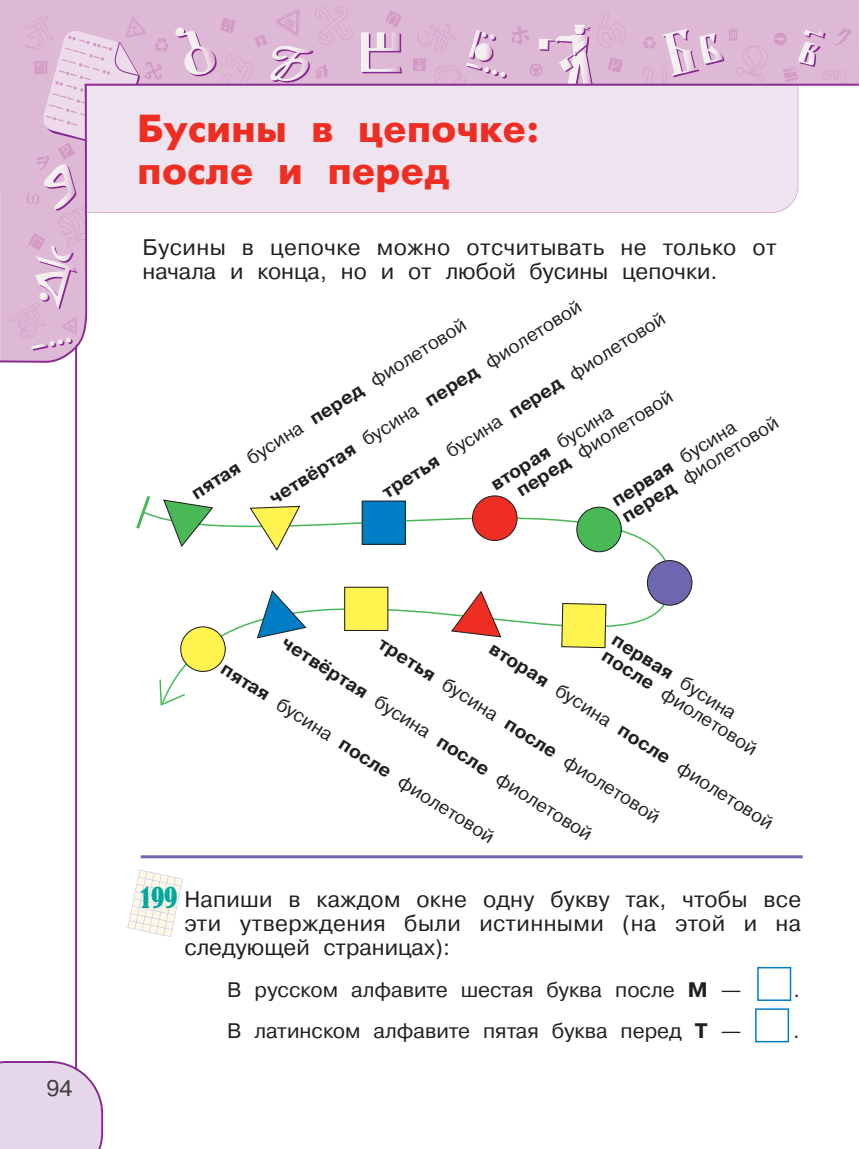
<style>
.page{position:relative;width:859px;height:1149px;background:#fff}
.page>*{position:absolute;margin:0;border:0;box-sizing:border-box;transform-origin:0 0}
.t1{font:700 39px/42px "Futuris C";letter-spacing:.01em;color:#ee2e22}
.t2{font:condensed 27px "Bernard";color:#00a99d}
.t3{font:22.5px/24px "Pragmatica Book AC";letter-spacing:.01em;color:#231f20}
.t4{font:22.5px "Pragmatica Book AC";color:#3e3e3f}
.t5{font:21px "Pragmatica Book AC";color:#231f20}
.t6{font:18.75px "Pragmatica Book AC";color:#231f20}
.t7{font:18.75px "Pragmatica Bold AC";color:#231f20}
.s1{font-family:"Pragmatica Bold AC"}
.s2{font-family:"Pragmatica Book AC"}
</style>
<div class="page">
<hr style="left:75px;top:42px;width:2px;height:1038px;background:#892890">
<div style="left:169px;top:86px;width:629px;height:127px;background:#eee4f0"></div>
<div style="left:0;top:0;width:859px;height:85px;background:#deb9d6"></div>
<div style="left:774px;top:33px;width:12px;height:12px;background:#d29ac5;border-radius:50%"></div>
<svg style="left:385px;top:11px;width:17px;height:16px"></svg>
<svg style="left:176px;top:6px;width:177px;height:78px"></svg>
<svg style="left:362px;top:34px;width:40px;height:39px"></svg>
<svg style="left:642px;top:28px;width:126px;height:56px"></svg>
<img style="left:175px;top:27px;width:42px;height:49px">
<img style="left:270px;top:45px;width:42px;height:36px">
<img style="left:361px;top:32px;width:39px;height:40px">
<svg style="left:413px;top:13px;width:214px;height:71px"></svg>
<img style="left:574px;top:36px;width:14px;height:17px">
<img style="left:699px;top:33px;width:24px;height:31px">
<img style="left:662px;top:29px;width:36px;height:47px">
<svg style="left:775px;top:28px;width:76px;height:56px"></svg>
<img style="left:804px;top:30px;width:20px;height:7px">
<img style="left:798px;top:42px;width:21px;height:23px">
<svg style="left:0;top:15px;width:169px;height:348px"></svg>
<hr style="left:85px;top:84px;width:774px;height:2px;background:#892890">
<svg style="left:0;top:1060px;width:103px;height:88px;background:#e3d3e7"></svg>
<svg style="left:153px;top:500px;width:522px;height:206px"></svg>
<svg style="left:136px;top:496px;width:17px;height:33px"></svg>
<div style="left:345px;top:587px;width:43px;height:43px;background:#fff34f"></div>
<div style="left:344px;top:586px;width:44px;height:44px;border:1px solid #231f20"></div>
<svg style="left:561px;top:602px;width:46px;height:46px;background:#ebe157"></svg>
<div style="left:362px;top:501px;width:43px;height:43px;background:#007ec5"></div>
<div style="left:362px;top:500px;width:44px;height:44px;border:1px solid #231f20"></div>
<svg style="left:180px;top:626px;width:46px;height:45px"></svg>
<svg style="left:472px;top:495px;width:46px;height:46px"></svg>
<svg style="left:576px;top:506px;width:46px;height:46px"></svg>
<svg style="left:647px;top:560px;width:45px;height:45px"></svg>
<svg style="left:257px;top:590px;width:50px;height:48px"></svg>
<svg style="left:451px;top:590px;width:50px;height:47px"></svg>
<svg style="left:249px;top:505px;width:51px;height:45px"></svg>
<svg style="left:163px;top:499px;width:50px;height:48px"></svg>
<hr style="left:141px;top:855px;width:662px;height:3px;background:#6c67ae">
<div style="left:757px;top:966px;width:34px;height:34px;border:2px solid #007ec5"></div>
<div style="left:755px;top:1008px;width:34px;height:34px;border:2px solid #007ec5"></div>
<svg style="left:128px;top:870px;width:55px;height:66px"></svg>
<p class="t4" style="left:47px;top:1079px;width:28px">94</p>
<h1 class="t1" style="left:138px;top:112px;width:403px">Бусины в цепочке: после и перед</h1>
<p class="t3" style="left:143px;top:237px;width:635px">Бусины в цепочке можно отсчитывать не только от начала и конца, но и от любой бусины цепочки.</p>
<p class="t6" style="left:267px;top:492px;width:366px;rotate:-32deg"><span class="s1">четвёртая</span> бусина <span class="s1">перед</span> фиолетовой</p>
<p class="t6" style="left:380px;top:486px;width:332px;rotate:-32deg"><span class="s1">третья</span> бусина <span class="s1">перед</span> фиолетовой</p>
<p class="t6" style="left:189px;top:487px;width:322px;rotate:-32deg"><span class="s1">пятая</span> бусина <span class="s1">перед</span> фиолетовой</p>
<p class="t6" style="left:514px;top:485px;width:183px;rotate:-32deg"><span class="s1">перед</span> фиолетовой</p>
<p class="t7" style="left:489px;top:479px;width:142px;rotate:-32deg">вторая <span class="s2">бусина</span></p>
<p class="t6" style="left:620px;top:511px;width:183px;rotate:-32deg"><span class="s1">перед</span> фиолетовой</p>
<p class="t7" style="left:610px;top:495px;width:144px;rotate:-32deg">первая <span class="s2">бусина</span></p>
<p class="t7" style="left:617px;top:632px;width:144px;rotate:32deg">первая <span class="s2">бусина</span></p>
<p class="t6" style="left:286px;top:636px;width:365px;rotate:32deg"><span class="s1">четвёртая</span> бусина <span class="s1">после</span> фиолетовой</p>
<p class="t6" style="left:383px;top:637px;width:331px;rotate:32deg"><span class="s1">третья</span> бусина <span class="s1">после</span> фиолетовой</p>
<p class="t6" style="left:494px;top:641px;width:333px;rotate:32deg"><span class="s1">вторая</span> бусина <span class="s1">после</span> фиолетовой</p>
<p class="t6" style="left:607px;top:648px;width:181px;rotate:32deg"><span class="s1">после</span> фиолетовой</p>
<p class="t6" style="left:226px;top:662px;width:321px;rotate:32deg"><span class="s1">пятая</span> бусина <span class="s1">после</span> фиолетовой</p>
<h2 class="t2" style="left:141px;top:882px;width:38px">199</h2>
<p class="t3" style="left:184px;top:889px;width:618px;text-align:justify">На пи ши в каждом окне одну букву так, что бы все эти ут верж де ния были истин ны ми (на этой и на следующей страницах):</p>
<p class="t5" style="left:227px;top:981px;width:516px">В русском алфавите шестая буква после <span class="s1">М</span> —</p>
<p class="t5" style="left:793px;top:981px;width:8px">.</p>
<p class="t5" style="left:227px;top:1023px;width:516px">В латинском алфавите пятая буква перед <span class="s1">T</span> —</p>
<p class="t5" style="left:793px;top:1023px;width:8px">.</p>
</div>
